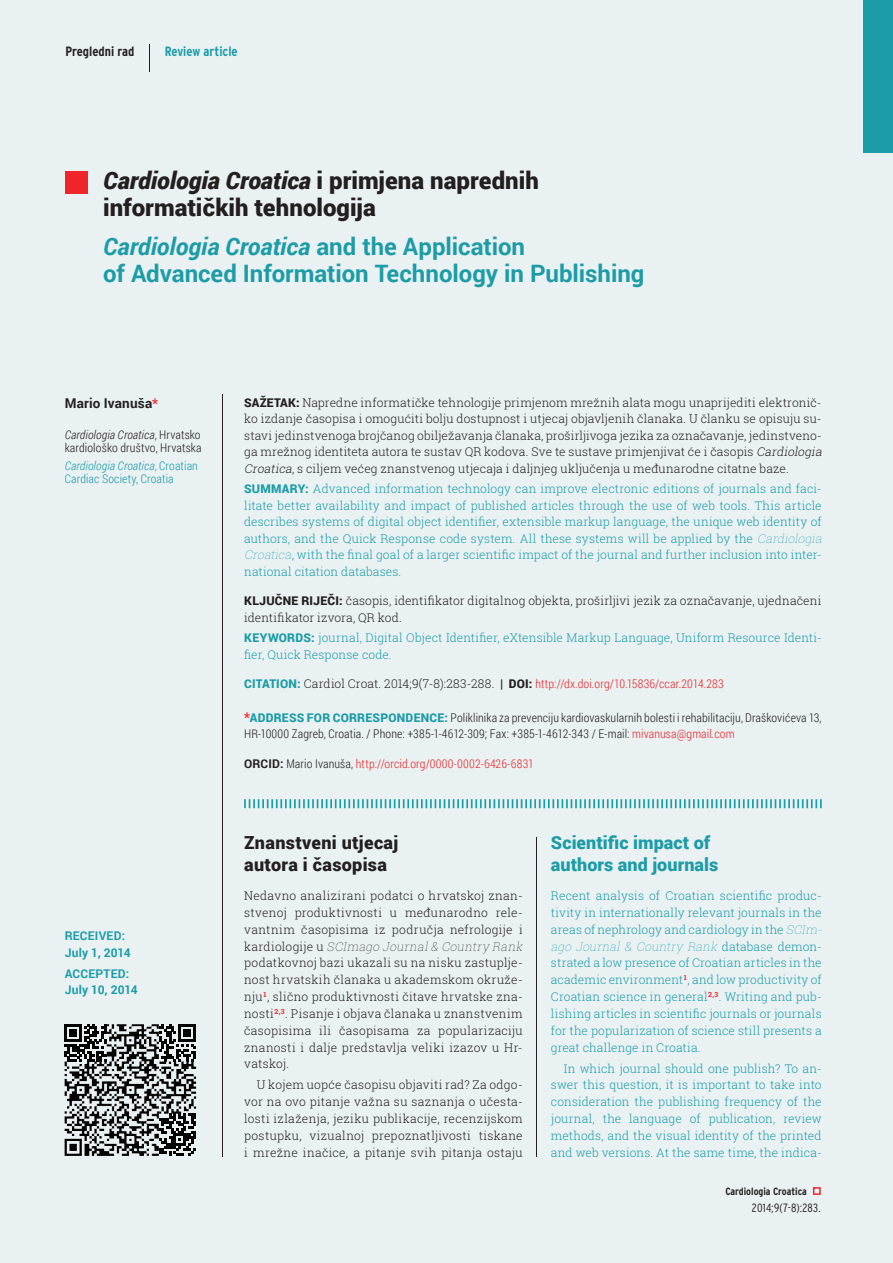
<style>
.page{position:relative;width:893px;height:1263px;background:#e9f1f3}
.page>*{position:absolute;margin:0;border:0;box-sizing:border-box;transform-origin:0 0}
.t1{font:700 24px/27px "Roboto";color:#1c9ca6}
.t2{font:900 24px/27px "Roboto";color:#231f20}
.t3{font:900 18px/21.3px "Roboto";letter-spacing:.005em;color:#1c9ca6}
.t4{font:900 18px/21.3px "Roboto";letter-spacing:.015em;color:#231f20}
.t5{font:700 13.5px "Roboto";letter-spacing:.015em;color:#231f20}
.t6{font:700 condensed 13.5px "Interstate";color:#1c9ca6}
.t7{font:700 condensed 13.5px "Interstate";color:#231f20}
.t8{font:300 12px/16.8px "Roboto Slab";letter-spacing:.01em;color:#1c9ca6}
.t9{font:300 12px/16.8px "Roboto Slab";letter-spacing:.015em;color:#231f20}
.t10{font:300 12px/13.5px "Roboto Condensed";letter-spacing:.01em;color:#231f20}
.t11{font:300 12px "Roboto Condensed";letter-spacing:.015em;color:#ee2629}
.t12{font:300 12px/13.5px "Roboto Condensed";letter-spacing:.01em;color:#1c9ca6}
.t13{font:700 12px/16.5px "Roboto";letter-spacing:.015em;color:#1c9ca6}
.t14{font:300 condensed 12px "Interstate";letter-spacing:.02em;color:#231f20}
.t15{font:700 condensed 10.5px "Interstate";color:#231f20}
.s1{font-style:italic}
.s2{color:#ee2629}
.s3{font-family:"Roboto";font-weight:900}
.s4{font-weight:100;font-style:italic}
.s5{font-family:"Roboto";font-weight:900;color:#1c9ca6}
.s6{font-family:"Roboto Slab";color:#231f20}
.s7{font-family:"Roboto Slab";font-weight:700;color:#231f20}
.s8{font-family:"Roboto";font-weight:900;color:#231f20}
.s9{font-family:"Roboto";font-weight:700;font-size:13.5px;color:#ee2629}
.s10{font-family:"Roboto";font-weight:700;color:#231f20}
.s11{color:#231f20}
</style>
<div class="page">
<div style="left:66px;top:171px;width:22px;height:22px;background:#ee2629"></div>
<hr style="left:222px;top:394px;width:1px;height:763px;background:#231f20">
<hr style="left:537px;top:837px;width:1px;height:320px;background:#231f20">
<svg style="left:244px;top:799px;width:578px;height:9px"></svg>
<svg style="left:813px;top:1187px;width:8px;height:8px"></svg>
<div style="left:863px;top:0;width:30px;height:153px;background:#1c9ca6"></div>
<svg style="left:64px;top:1024px;width:133px;height:132px"></svg>
<img style="left:64px;top:1061px;width:96px;height:43px">
<img style="left:160px;top:1061px;width:36px;height:45px">
<img style="left:107px;top:1024px;width:52px;height:37px">
<p class="t7" style="left:66px;top:44px;width:70px">Pregledni rad</p>
<p class="t6" style="left:165px;top:44px;width:75px">Review article</p>
<h1 class="t2" style="left:103px;top:166px;width:437px"><span class="s1">Cardiologia Croatica</span> i primjena naprednih informatičkih tehnologija</h1>
<h1 class="t1" style="left:103px;top:232px;width:543px"><span class="s1">Cardiologia Croatica</span> and the Application<br>of Advanced Information Technology in Publishing</h1>
<p class="t5" style="left:65px;top:394px;width:95px">Mario Ivanuša<span class="s2">*</span></p>
<p class="t10" style="left:65px;top:427px;width:138px"><span class="s1">Cardiologia Croatica</span>, Hrvatsko kardiološko društvo, Hrvatska</p>
<p class="t12" style="left:65px;top:458px;width:135px"><span class="s1">Cardiologia Croatica</span>, Croatian<br>Cardiac Society, Croatia</p>
<p class="t13" style="left:65px;top:927px;width:67px">RECEIVED:<br>July 1, 2014</p>
<p class="t13" style="left:65px;top:965px;width:74px">ACCEPTED:<br>July 10, 2014</p>
<p class="t9" style="left:244px;top:394px;width:582px"><span class="s3">SaŽetaK:</span> Napredne informatičke tehnologije primjenom mrežnih alata mogu unaprijediti elektronič&shy;ko izdanje časopisa i omogućiti bolju dostupnost i utjecaj objavljenih članaka. U članku se opisuju su&shy;stavi jedinstvenoga brojčanog obilježavanja članaka, proširljivoga jezika za označavanje, jedinstveno&shy;ga mrežnog identiteta autora te sustav QR kodova. Sve te sustave primjenjivat će i časopis <span class="s1">Cardiologia Croatica</span>, s ciljem većeg znanstvenog utjecaja i daljnjeg uključenja u međunarodne citatne baze.</p>
<p class="t8" style="left:244px;top:480px;width:582px"><span class="s3">SuMMaRY:</span> Advanced information technology can improve electronic editions of journals and faci&shy;litate better availability and impact of published articles through the use of web tools. This article describes systems of digital object identifier, extensible markup language, the unique web identity of authors, and the Quick Response code system. All these systems will be applied by the <span class="s4">Cardiologia Croatica</span>, with the final goal of a larger scientific impact of the journal and further inclusion into inter&shy;national citation databases.</p>
<p class="t9" style="left:244px;top:592px;width:579px"><span class="s3">KLJuČNe RIJeČI:</span> časopis, identifikator digitalnog objekta, proširljivi jezik za označavanje, ujednačeni identifikator izvora, QR kod.</p>
<p class="t8" style="left:244px;top:629px;width:579px"><span class="s3">KeYWORDS:</span> journal, Digital Object Identifier, eXtensible Markup Language, Uniform Resource Identi&shy;fier, Quick Response code.</p>
<p class="t11" style="left:244px;top:675px;width:481px"><span class="s5">CItatION:</span> <span class="s6">Cardiol Croat. 2014;9(7-8):283-288.</span> <span class="s7">|</span> <span class="s8">DOI:</span> http://dx.doi.org/10.15836/ccar.2014.283</p>
<p class="t10" style="left:244px;top:709px;width:579px;line-height:16.5px"><span class="s9">*</span><span class="s5">aDDReSS FOR CORReSPONDeNCe:</span> Poliklinika za prevenciju kardiovaskularnih bolesti i rehabilitaciju, Draškovićeva 13,<br>HR-10000 Zagreb, Croatia. / Phone: +385-1-4612-309; Fax: +385-1-4612-343 / E-mail: <span class="s2">mivanusa@gmail.com</span></p>
<p class="t11" style="left:244px;top:755px;width:291px"><span class="s10">ORCID:</span> <span class="s11">Mario Ivanuša,</span> http://orcid.org/0000-0002-6426-6831</p>
<h2 class="t4" style="left:244px;top:831px;width:155px">Znanstveni utjecaj autora i časopisa</h2>
<p class="t9" style="left:244px;top:887px;width:283px">Nedavno analizirani podatci o hrvatskoj znan&shy;stvenoj produktivnosti u međunarodno rele&shy;vantnim časopisima iz područja nefrologije i k a r d i o l o g ij e u <span class="s4">SCImago Journal&amp; Country Rank </span>podatkovnoj bazi ukazali su na nisku zastuplje&shy;nost hrvatskih članaka u akademskom okruže&shy;nju<sup>1</sup>, slično produktivnosti čitave hrvatske zna&shy;nosti<sup>2,3</sup>. Pisanje i objava članaka u znanstvenim časopisima ili časopisama za popularizaciju znanosti i dalje predstavlja veliki izazov u Hr&shy;vatskoj.</p>
<p class="t9" style="left:244px;top:1076px;width:280px;text-align:justify;text-indent:13px">U kojem uopće časopisu objaviti rad? Za odgo&shy;vor na ovo pitanje važna su saznanja o učesta&shy;losti izlaženja, jeziku publikacije, recenzijskom postupku, vizualnoj prepoznatljivosti tiskane i mrežne inačice, a pitanje svih pitanja ostaju</p>
<h2 class="t3" style="left:551px;top:831px;width:169px">Scientific impact of authors and journals</h2>
<p class="t8" style="left:551px;top:887px;width:275px">Recent analysis of Croatian scientific produc&shy;tivity in internationally relevant journals in the areas of nephrology and cardiology in the <span class="s4">SCIm&shy;ago Journal &amp; Country Rank</span> d a t ab a s e d e m o n - strated a low presence of Croatian articles in the academic environment<sup>1</sup>, and low productivity of Croatian science in general<sup>2,3</sup>. Writing and pub&shy;lishing articles in scientific journals or journals for the popularization of science still presents a great challenge in Croatia.</p>
<p class="t8" style="left:551px;top:1059px;width:272px;text-align:justify;text-indent:13px">In which journal should one publish? To an&shy;swer this question, it is important to take into consideration the publishing frequency of the journal, the language of publication, review methods, and the visual identity of the printed and web versions. At the same time, the indica-</p>
<p class="t15" style="left:725px;top:1185px;width:83px">Cardiologia Croatica</p>
<p class="t14" style="left:752px;top:1201px;width:70px">2014;9(7-8):283.</p>
</div>
